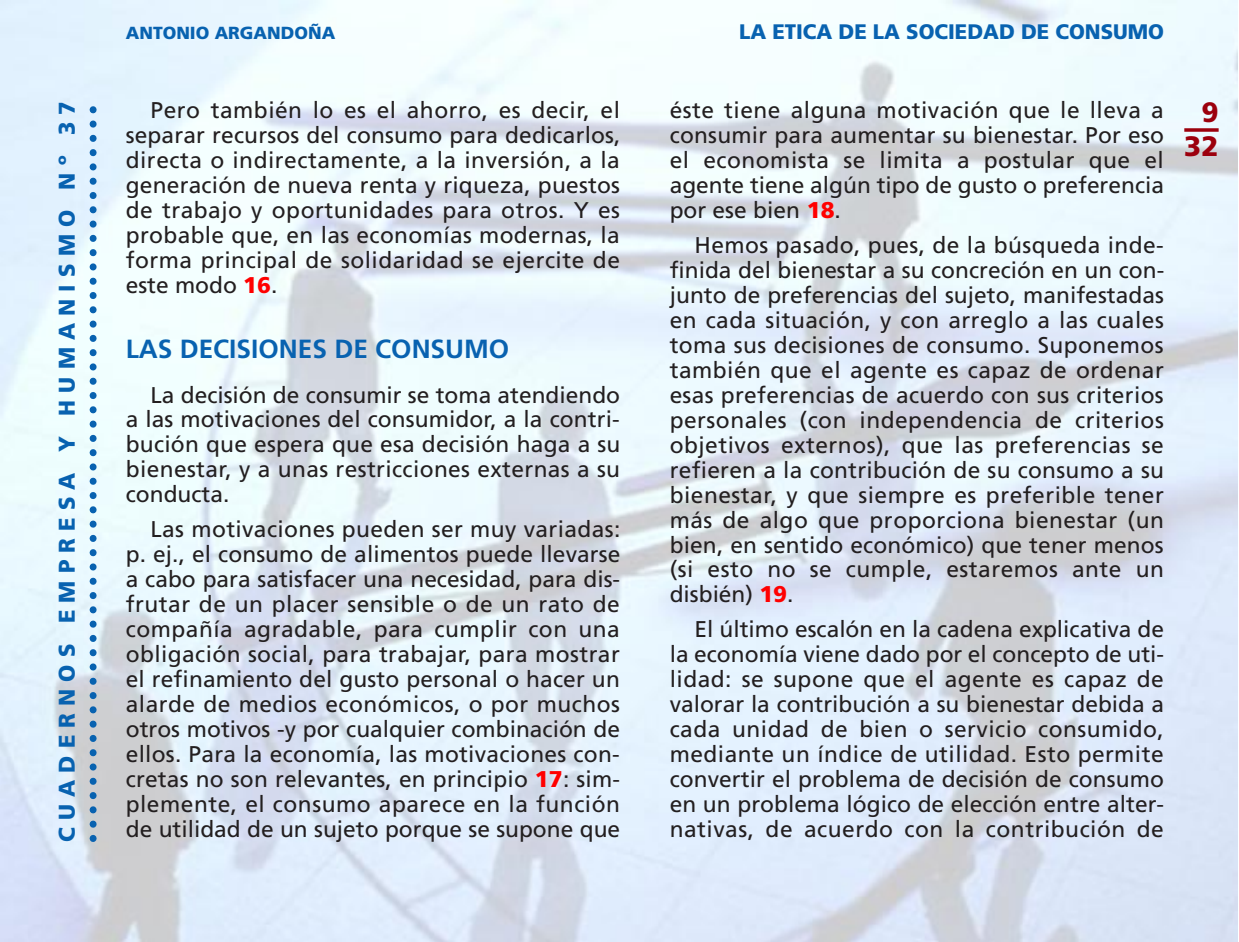
<style>
.page{position:relative;width:1239px;height:942px;background:#fff}
.page>*{position:absolute;margin:0;border:0;box-sizing:border-box;transform-origin:0 0}
.t1{font:900 28px/33.6px "Frutiger";color:#9c000d;text-align:right}
.t2{font:700 26.25px "Frutiger";color:#0862b0}
.t3{font:22.75px/25px "Frutiger";letter-spacing:.015em;color:#231f20;text-align:justify}
.t4{font:900 22.75px "Frutiger";letter-spacing:.325em;color:#0862b0}
.t5{font:900 21px "Frutiger";color:#0862b0}
.t6{font:900 17.5px "Frutiger";color:#0862b0}
.s1{font-weight:900;color:#f00}
</style>
<div class="page">
<img style="left:1px;top:0;width:1236px;height:942px">
<svg style="left:1184px;top:128px;width:35px;height:4px"></svg>
<svg style="left:90px;top:101px;width:7px;height:737px;background:#92bbda"></svg>
<p class="t4" style="left:58px;top:842px;width:742px;rotate:-90deg">CUADERNOS EMPRESA Y HUMANISMO Nº 37</p>
<p class="t6" style="left:126px;top:26px;width:211px">ANTONIO ARGANDOÑA</p>
<p class="t5" style="left:739px;top:23px;width:427px">LA ETICA DE LA SOCIEDAD DE CONSUMO</p>
<p class="t3" style="left:126px;top:99px;width:496px;text-indent:25px">Pero también lo es el ahorro, es decir, el separar recursos del consumo para dedicarlos, directa o indirectamente, a la inversión, a la generación de nueva renta y riqueza, puestos de trabajo y oportunidades para otros. Y es probable que, en las economías modernas, la forma principal de solidaridad se ejercite de este modo <span class="s1">16</span>.</p>
<p class="t2" style="left:126px;top:338px;width:385px">LAS DECISIONES DE CONSUMO</p>
<p class="t3" style="left:126px;top:384px;width:496px;text-indent:25px">La decisión de consumir se toma atendiendo a las motivaciones del consumidor, a la contri&shy;bución que espera que esa decisión haga a su bienestar, y a unas restricciones externas a su conducta.</p>
<p class="t3" style="left:126px;top:518px;width:496px;text-indent:25px">Las motivaciones pueden ser muy variadas: p. ej., el consumo de alimentos puede llevarse a cabo para satisfacer una necesidad, para dis&shy;frutar de un placer sensible o de un rato de compañía agradable, para cumplir con una obligación social, para trabajar, para mostrar el refinamiento del gusto personal o hacer un alarde de medios económicos, o por muchos otros motivos -y por cualquier combinación de ellos. Para la economía, las motivaciones con&shy;cretas no son relevantes, en principio <span class="s1">17</span>: sim&shy;plemente, el consumo aparece en la función de utilidad de un sujeto porque se supone que</p>
<p class="t3" style="left:670px;top:99px;width:496px">éste tiene alguna motivación que le lleva a consumir para aumentar su bienestar. Por eso el economista se limita a postular que el agente tiene algún tipo de gusto o preferencia por ese bien <span class="s1">18</span>.</p>
<p class="t3" style="left:670px;top:234px;width:496px;text-indent:25px">Hemos pasado, pues, de la búsqueda inde&shy;finida del bienestar a su concreción en un con&shy;junto de preferencias del sujeto, manifestadas en cada situación, y con arreglo a las cuales toma sus decisiones de consumo. Suponemos también que el agente es capaz de ordenar esas preferencias de acuerdo con sus criterios personales (con independencia de criterios objetivos externos), que las preferencias se refieren a la contribución de su consumo a su bienestar, y que siempre es preferible tener más de algo que proporciona bienestar (un bien, en sentido económico) que tener menos (si esto no se cumple, estaremos ante un disbién) <span class="s1">19</span>.</p>
<p class="t3" style="left:670px;top:618px;width:496px;text-indent:25px">El último escalón en la cadena explicativa de la economía viene dado por el concepto de uti&shy;lidad: se supone que el agente es capaz de valorar la contribución a su bienestar debida a cada unidad de bien o servicio consumido, mediante un índice de utilidad. Esto permite convertir el problema de decisión de consumo en un problema lógico de elección entre alter&shy;nativas, de acuerdo con la contribución de</p>
<p class="t1" style="left:1184px;top:98px;width:36px">9<br>32</p>
</div>
